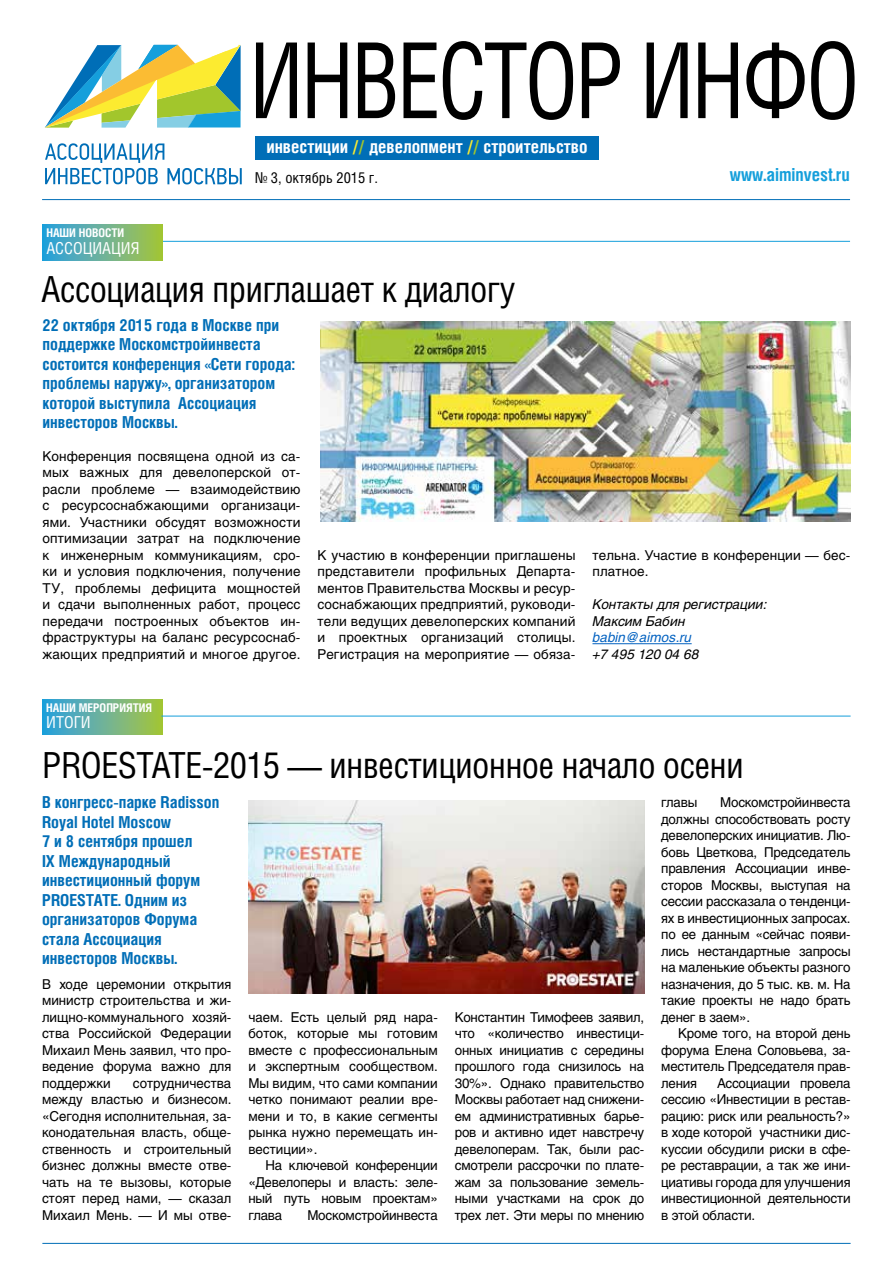
<style>
.page{position:relative;width:893px;height:1263px;background:#fff}
.page>*{position:absolute;margin:0;border:0;box-sizing:border-box;transform-origin:0 0}
.t1{font:105px "Helios Cond";letter-spacing:-.035em;color:#000;scale:.87 1}
.t2{font:36px "Helios Cond";letter-spacing:-.02em;color:#000}
.t3{font:700 18px "Helios Cond";color:#159fdb}
.t4{font:700 17.85px "Helios Cond";color:#fff}
.t5{font:700 16.5px/19.5px "Helios Cond";color:#006eb7}
.t6{font:16.5px "Helios Cond";color:#fff}
.t7{font:15px "Helios Cond";color:#000}
.t8{font:13.5px/16.5px "Helios";color:#000;text-align:justify}
.t9{font:italic 13.5px/16.5px "Helios";color:#000}
.t10{font:italic 13.5px "Helios";color:#0563c1}
.t11{font:700 12px "Helios Cond";color:#fff}
.s1{color:#fceb30}
.s2{color:#a2c62c}
</style>
<div class="page">
<hr style="left:42px;top:1243px;width:809px;height:1px;background:#006eb7">
<svg style="left:45px;top:143px;width:197px;height:41px"></svg>
<svg style="left:45px;top:45px;width:196px;height:83px"></svg>
<div style="left:255px;top:136px;width:344px;height:24px;background:#006eb7"></div>
<hr style="left:158px;top:241px;width:692px;height:1px;background:#159fdb">
<hr style="left:42px;top:199px;width:808px;height:1px;background:#006eb7">
<div style="left:42px;top:699px;width:120px;height:36px;background:linear-gradient(to right,#2b9fe7,#a8c543)"></div>
<hr style="left:161px;top:716px;width:690px;height:1px;background:#159fdb">
<div style="left:42px;top:224px;width:121px;height:36px;background:linear-gradient(to right,#2b9fe7,#aac540)"></div>
<hr style="left:592px;top:643px;width:100px;height:1px;background:#0563c1">
<img style="left:321px;top:321px;width:529px;height:201px">
<img style="left:248px;top:800px;width:396px;height:193px">
<p class="t11" style="left:46px;top:225px;width:80px">НАШИ НОВОСТИ</p>
<p class="t6" style="left:46px;top:238px;width:95px">АССОЦИАЦИЯ</p>
<h1 class="t1" style="left:249px;top:17px;width:703px">ИНВЕСТОР ИНФО</h1>
<h3 class="t4" style="left:266px;top:135px;width:323px">инвестиции <span class="s1">/</span><span class="s2">/</span> девелопмент <span class="s1">/</span><span class="s2">/</span> строительство</h3>
<p class="t7" style="left:255px;top:168px;width:125px">№ 3, октябрь 2015 г.</p>
<h3 class="t3" style="left:730px;top:162px;width:121px">www.aiminvest.ru</h3>
<h2 class="t2" style="left:41px;top:268px;width:476px">Ассоциация приглашает к диалогу</h2>
<p class="t5" style="left:43px;top:315px;width:254px">22 октября 2015 года в Москве при поддержке Москомстройинвеста состоится конференция «Сети города: проблемы наружу», организатором которой выступила Ассоциация инвесторов Москвы.</p>
<p class="t8" style="left:43px;top:447px;width:259px">Конференция посвящена одной из са&shy;мых важных для девелоперской от&shy;расли проблеме — взаимодействию с ресурсоснабжающими организаци&shy;ями. Участники обсудят возможности оптимизации затрат на подключение к инженерным коммуникациям, сро&shy;ки и условия подключения, получение ТУ, проблемы дефицита мощностей и сдачи выполненных работ, процесс передачи построенных объектов ин&shy;фраструктуры на баланс ресурсоснаб&shy;жающих предприятий и многое другое.</p>
<p class="t8" style="left:317px;top:546px;width:259px">К участию в конференции приглашены представители профильных Департа&shy;ментов Правительства Москвы и ресур&shy;соснабжающих предприятий, руководи&shy;тели ведущих девелоперских компаний и проектных организаций столицы.<br>Регистрация на мероприятие — обяза-</p>
<p class="t8" style="left:592px;top:546px;width:259px">тельна. Участие в конференции — бес&shy;платное.</p>
<p class="t9" style="left:592px;top:596px;width:176px">Контакты для регистрации:<br>Максим Бабин</p>
<p class="t10" style="left:592px;top:629px;width:101px">babin@aimos.ru</p>
<p class="t9" style="left:592px;top:645px;width:108px">+7 495 120 04 68</p>
<p class="t11" style="left:46px;top:699px;width:107px">НАШИ МЕРОПРИЯТИЯ</p>
<p class="t6" style="left:46px;top:712px;width:46px">ИТОГИ</p>
<h2 class="t2" style="left:42px;top:743px;width:703px">PROESTATE-2015 — инвестиционное начало осени</h2>
<p class="t5" style="left:42px;top:792px;width:179px">В конгресс-парке Radisson<br>Royal Hotel Moscow<br>7 и 8 сентября прошел<br>IХ Международный инвестиционный форум<br>PROESTATE. Одним из организаторов Форума стала Ассоциация инвесторов Москвы.</p>
<p class="t8" style="left:42px;top:975px;width:191px">В ходе церемонии открытия министр строительства и жи&shy;лищно-коммунального хозяй&shy;ства Российской Федерации Михаил Мень заявил, что про&shy;ведение форума важно для поддержки</p>
<p class="t8" style="left:42px;top:1074px;width:191px;text-indent:91px">сотрудничества между властью и бизнесом. «Сегодня исполнительная, за&shy;конодательная власть, обще&shy;ственность и строительный бизнес должны вместе отве&shy;чать на те вызовы, которые стоят перед нами, — сказал Михаил Мень. — И мы отве-</p>
<p class="t8" style="left:248px;top:1008px;width:191px">чаем. Есть целый ряд нара&shy;боток, которые мы готовим вместе с профессиональным и экспертным сообществом.<br>Мы видим, что сами компании четко понимают реалии вре&shy;мени и то, в какие сегменты рынка нужно перемещать ин&shy;вестиции».</p>
<p class="t8" style="left:248px;top:1157px;width:191px;text-indent:17px">На ключевой конференции «Девелоперы и власть: зеле&shy;ный путь новым проектам» глава</p>
<p class="t8" style="left:307px;top:1206px;width:132px">Москомстройинвеста</p>
<p class="t8" style="left:455px;top:1008px;width:191px">Константин Тимофеев заявил, что «количество инвестици&shy;онных инициатив с середины прошлого года снизилось на 30%». Однако правительство Москвы работает над снижени&shy;ем административных барье&shy;ров и активно идет навстречу девелоперам. Так, были рас&shy;смотрели рассрочки по плате&shy;жам за пользование земель&shy;ными участками на срок до трех лет. Эти меры по мнению</p>
<p class="t8" style="left:661px;top:794px;width:191px;text-indent:59px">Москомстройинвеста должны способствовать росту девелоперских инициатив. Лю&shy;бовь Цветкова, Председатель правления Ассоциации инве&shy;сторов Москвы, выступая на сессии рассказала о тенденци&shy;ях в инвестиционных запросах. по ее данным «сейчас появи&shy;лись нестандартные запросы на маленькие объекты разного назначения, до 5 тыс. кв. м. На такие проекты не надо брать денег в заем».</p>
<p class="t8" style="left:661px;top:1025px;width:191px;text-indent:17px">Кроме того, на второй день форума Елена Соловьева, за&shy;меститель Председателя прав&shy;ления</p>
<p class="t8" style="left:661px;top:794px;width:38px">главы</p>
<p class="t8" style="left:661px;top:1074px;width:191px;text-indent:56px">Ассоциации провела сессию «Инвестиции в рестав&shy;рацию: риск или реальность?» в ходе которой участники дис&shy;куссии обсудили риски в сфе&shy;ре реставрации, а так же ини&shy;циативы города для улучшения инвестиционной деятельности в этой области.</p>
</div>
